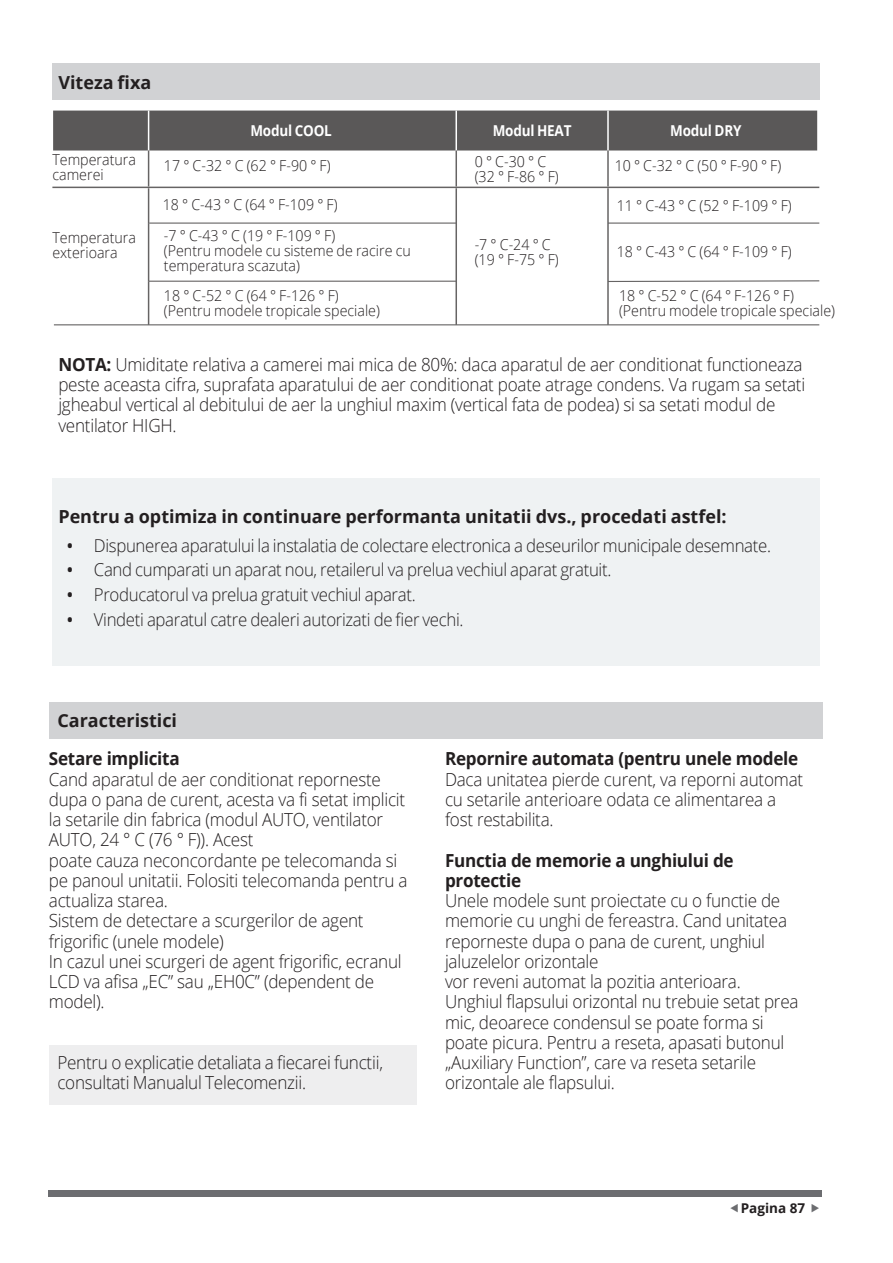
<style>
.page{position:relative;width:893px;height:1263px;background:#fff}
.page>*{position:absolute;margin:0;border:0;box-sizing:border-box;transform-origin:0 0}
.t1{font:300 18px/20.2px "Open Sans";letter-spacing:-.015em;color:#231f20;scale:.95 1}
.t2{font:700 18px/38.2px "Open Sans";color:#231f20;text-align:center}
.t3{font:700 18px/20.2px "Open Sans";color:#231f20;scale:.95 1}
.t4{font:300 17.7px "Open Sans";letter-spacing:-.02em;color:#231f20;scale:.95 1}
.t5{font:300 15px/15px "Open Sans";color:#231f20;scale:.95 1}
.t6{font:700 15px "Open Sans";letter-spacing:-.015em;color:#fff;scale:.9 1}
.t7{font:700 13.5px "Open Sans";color:#231f20}
.s1{font-weight:700}
.s2{font-weight:600}
</style>
<div class="page">
<div style="left:48px;top:1191px;width:774px;height:6px;background:#6c6d70"></div>
<div style="left:49px;top:1045px;width:368px;height:60px;background:#eeeeef"></div>
<div style="left:52px;top:478px;width:768px;height:187px;background:#eff2f3"></div>
<div style="left:52px;top:64px;width:768px;height:36px;background:#d1d2d4"></div>
<div style="left:53px;top:111px;width:764px;height:39px;background:#5a5858"></div>
<svg style="left:53px;top:222px;width:767px;height:104px"></svg>
<hr style="left:52px;top:187px;width:77px;height:1px;background:#666464">
<hr style="left:129px;top:187px;width:261px;height:1px;background:#666464">
<hr style="left:148px;top:223px;width:1px;height:58px;background:#666464">
<hr style="left:390px;top:187px;width:170px;height:1px;background:#666464">
<hr style="left:560px;top:187px;width:259px;height:1px;background:#666464">
<hr style="left:607px;top:111px;width:2px;height:40px;background:#fff">
<hr style="left:607px;top:151px;width:2px;height:36px;background:#666464">
<hr style="left:607px;top:188px;width:2px;height:35px;background:#666464">
<hr style="left:607px;top:223px;width:2px;height:58px;background:#666464">
<hr style="left:607px;top:281px;width:2px;height:44px;background:#666464">
<hr style="left:148px;top:111px;width:1px;height:40px;background:#fff">
<hr style="left:148px;top:151px;width:1px;height:36px;background:#666464">
<hr style="left:148px;top:188px;width:1px;height:35px;background:#666464">
<hr style="left:148px;top:281px;width:1px;height:44px;background:#666464">
<hr style="left:455px;top:111px;width:2px;height:40px;background:#fff">
<hr style="left:455px;top:151px;width:2px;height:36px;background:#666464">
<hr style="left:455px;top:188px;width:2px;height:35px;background:#666464">
<hr style="left:455px;top:223px;width:2px;height:58px;background:#666464">
<hr style="left:455px;top:281px;width:2px;height:44px;background:#666464">
<div style="left:49px;top:702px;width:773px;height:36px;background:#d1d2d4"></div>
<p class="t2" style="left:58px;top:63px;width:94px">Viteza fixa</p>
<p class="t5" style="left:52px;top:152px;width:89px">Temperatura camerei</p>
<p class="t6" style="left:250px;top:120px;width:92px">Modul COOL</p>
<p class="t6" style="left:493px;top:120px;width:89px">Modul HEAT</p>
<p class="t6" style="left:670px;top:120px;width:81px">Modul DRY</p>
<p class="t5" style="left:475px;top:154px;width:90px">0 ° C-30 ° C (32 ° F-86 ° F)</p>
<p class="t5" style="left:164px;top:158px;width:177px">17 ° C-32 ° C (62 ° F-90 ° F)</p>
<p class="t5" style="left:615px;top:158px;width:177px">10 ° C-32 ° C (50 ° F-90 ° F)</p>
<p class="t5" style="left:163px;top:196px;width:186px">18 ° C-43 ° C (64 ° F-109 ° F)</p>
<p class="t5" style="left:617px;top:197px;width:186px">11 ° C-43 ° C (52 ° F-109 ° F)</p>
<p class="t5" style="left:617px;top:243px;width:186px">18 ° C-43 ° C (64 ° F-109 ° F)</p>
<p class="t5" style="left:619px;top:287px;width:229px">18 ° C-52 ° C (64 ° F-126 ° F) (Pentru modele tropicale speciale)</p>
<p class="t1" style="left:58px;top:354px;width:788px"><span class="s1">NOTA:</span> Umiditate relativa a camerei mai mica de 80%: daca aparatul de aer conditionat functioneaza peste aceasta cifra, suprafata aparatului de aer conditionat poate atrage condens. Va rugam sa setati jgheabul vertical al debitului de aer la unghiul maxim (vertical fata de podea) si sa setati modul de ventilator HIGH.</p>
<p class="t5" style="left:164px;top:228px;width:261px">-7 ° C-43 ° C (19 ° F-109 ° F)<br>(Pentru modele cu sisteme de racire cu temperatura scazuta)</p>
<p class="t5" style="left:52px;top:229px;width:89px">Temperatura exterioara</p>
<p class="t5" style="left:475px;top:237px;width:90px">-7 ° C-24 ° C (19 ° F-75 ° F)</p>
<p class="t5" style="left:164px;top:287px;width:229px">18 ° C-52 ° C (64 ° F-126 ° F) (Pentru modele tropicale speciale)</p>
<p class="t2" style="left:58px;top:497px;width:670px">Pentru a optimiza in continuare performanta unitatii dvs., procedati astfel:</p>
<p class="t4" style="left:67px;top:533px;width:743px"><span class="s2">•</span> Dispunerea aparatului la instalatia de colectare electronica a deseurilor municipale desemnate.</p>
<p class="t4" style="left:67px;top:557px;width:575px"><span class="s2">•</span> Cand cumparati un aparat nou, retailerul va prelua vechiul aparat gratuit.</p>
<p class="t4" style="left:67px;top:582px;width:369px"><span class="s2">•</span> Producatorul va prelua gratuit vechiul aparat.</p>
<p class="t4" style="left:67px;top:607px;width:419px"><span class="s2">•</span> Vindeti aparatul catre dealeri autorizati de fier vechi.</p>
<p class="t2" style="left:49px;top:701px;width:132px">Caracteristici<br>Setare implicita</p>
<p class="t1" style="left:49px;top:768px;width:379px">Cand aparatul de aer conditionat reporneste dupa o pana de curent, acesta va fi setat implicit la setarile din fabrica (modul AUTO, ventilator AUTO, 24 ° C (76 ° F)). Acest<br>poate cauza neconcordante pe telecomanda si pe panoul unitatii. Folositi telecomanda pentru a actualiza starea.<br>Sistem de detectare a scurgerilor de agent frigorific (unele modele)<br>In cazul unei scurgeri de agent frigorific, ecranul LCD va afisa „EC” sau „EH0C” (dependent de model).</p>
<p class="t1" style="left:57px;top:1052px;width:344px">Pentru o explicatie detaliata a fiecarei functii, consultati Manualul Telecomenzii.</p>
<p class="t3" style="left:445px;top:748px;width:373px">Repornire automata (pentru unele modele</p>
<p class="t1" style="left:445px;top:768px;width:378px">Daca unitatea pierde curent, va reporni automat cu setarile anterioare odata ce alimentarea a fost restabilita.</p>
<p class="t3" style="left:445px;top:849px;width:305px">Functia de memorie a unghiului de protectie</p>
<p class="t1" style="left:445px;top:890px;width:374px">Unele modele sunt proiectate cu o functie de memorie cu unghi de fereastra. Cand unitatea reporneste dupa o pana de curent, unghiul jaluzelelor orizontale<br>vor reveni automat la pozitia anterioara.<br>Unghiul flapsului orizontal nu trebuie setat prea mic, deoarece condensul se poate forma si poate picura. Pentru a reseta, apasati butonul „Auxiliary Function”, care va reseta setarile orizontale ale flapsului.</p>
<p class="t7" style="left:741px;top:1198px;width:66px">Pagina 87</p>
</div>
